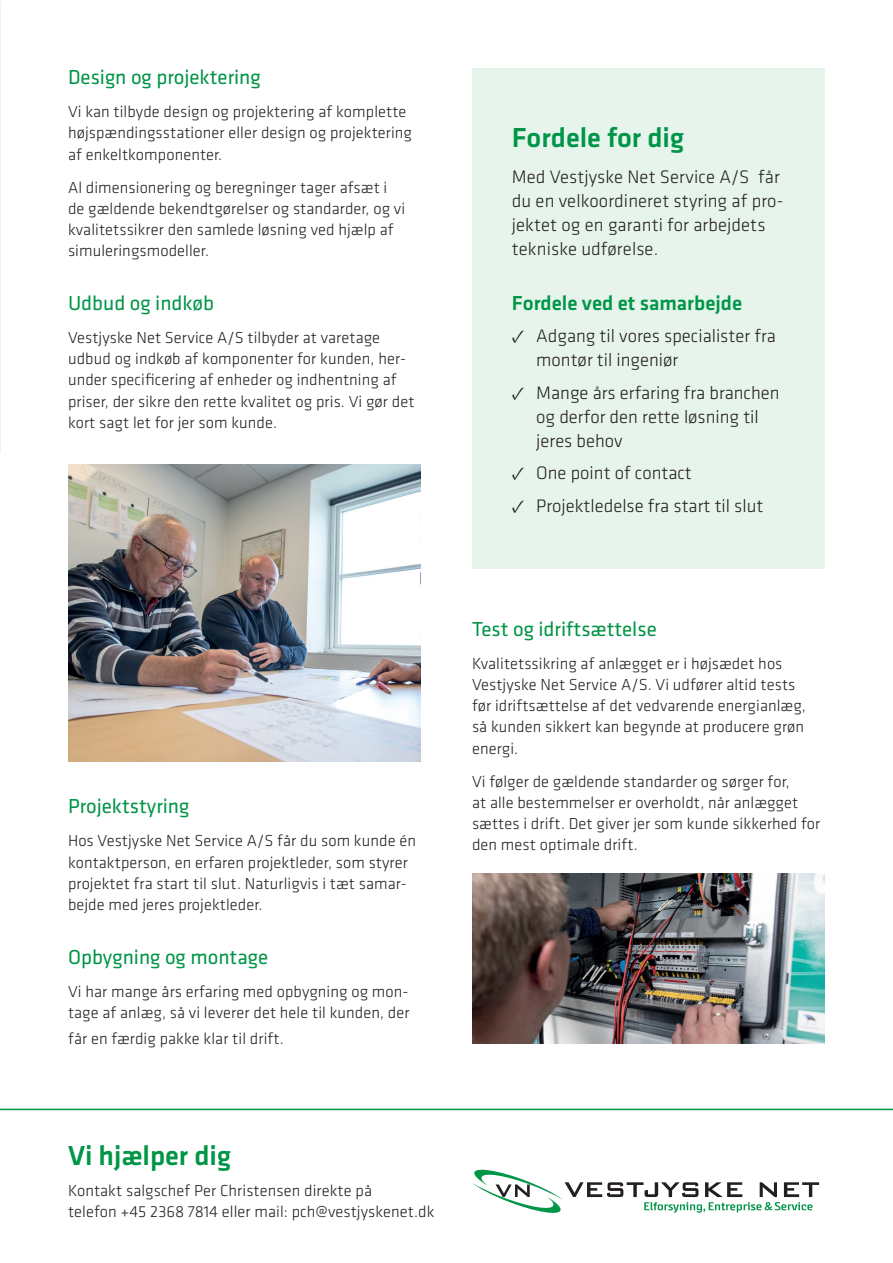
<style>
.page{position:relative;width:893px;height:1263px;background:#fff}
.page>*{position:absolute;margin:0;border:0;box-sizing:border-box;transform-origin:0 0}
.t1{font:500 28.5px "Klavika";color:#009547}
.t2{font:21px "Klavika";color:#009547}
.t3{font:500 21px "Klavika";color:#009547}
.t4{font:300 18.75px/24px "Klavika";color:#231f20}
.t5{font:300 16.5px/21.1px "Klavika";letter-spacing:.005em;color:#231f20}
.s1{font-family:"Minion Pro";font-weight:400}
</style>
<div class="page">
<div style="left:472px;top:68px;width:353px;height:501px;background:#e6f4ec"></div>
<hr style="left:0;top:1109px;width:893px;height:1px;background:#009547">
<img style="left:472px;top:874px;width:353px;height:170px">
<img style="left:68px;top:464px;width:353px;height:298px">
<img style="left:0;top:0;width:1px;height:453px">
<svg style="left:472px;top:1170px;width:347px;height:43px"></svg>
<p class="t2" style="left:68px;top:64px;width:194px">Design og projektering</p>
<p class="t5" style="left:68px;top:101px;width:346px">Vi kan tilbyde design og projektering af komplette højspændingsstationer eller design og projektering af enkeltkomponenter.</p>
<p class="t5" style="left:68px;top:176px;width:339px">Al dimensionering og beregninger tager afsæt i de gældende bekendtgørelser og standarder, og vi kvalitetssikrer den samlede løsning ved hjælp af simuleringsmodeller.</p>
<p class="t2" style="left:68px;top:289px;width:148px">Udbud og indkøb</p>
<p class="t5" style="left:68px;top:327px;width:348px">Vestjyske Net Service A/S tilbyder at varetage udbud og indkøb af komponenter for kunden, her&shy;under specificering af enheder og indhentning af priser, der sikre den rette kvalitet og pris. Vi gør det kort sagt let for jer som kunde.</p>
<h1 class="t1" style="left:512px;top:119px;width:174px">Fordele for dig</h1>
<p class="t4" style="left:512px;top:165px;width:273px">Med Vestjyske Net Service A/S får du en velkoordineret styring af pro&shy;jektet og en garanti for arbejdets tekniske udførelse.</p>
<p class="t3" style="left:512px;top:288px;width:232px">Fordele ved et samarbejde</p>
<p class="t4" style="left:536px;top:324px;width:241px;text-indent:-24px"><span class="s1">✓</span> Adgang til vores specialister fra montør til ingeniør</p>
<p class="t4" style="left:536px;top:380px;width:245px;text-indent:-24px"><span class="s1">✓</span> Mange års erfaring fra branchen og derfor den rette løsning til jeres behov</p>
<p class="t4" style="left:512px;top:461px;width:182px"><span class="s1">✓</span> One point of contact</p>
<p class="t4" style="left:512px;top:493px;width:253px"><span class="s1">✓</span> Projektledelse fra start til slut</p>
<p class="t2" style="left:68px;top:793px;width:123px">Projektstyring</p>
<p class="t5" style="left:68px;top:830px;width:349px">Hos Vestjyske Net Service A/S får du som kunde én kontaktperson, en erfaren projektleder, som styrer projektet fra start til slut. Naturligvis i tæt samar&shy;bejde med jeres projektleder.</p>
<p class="t2" style="left:68px;top:943px;width:202px">Opbygning og montage</p>
<p class="t5" style="left:68px;top:981px;width:343px">Vi har mange års erfaring med opbygning og mon&shy;tage af anlæg, så vi leverer det hele til kunden, der</p>
<p class="t5" style="left:68px;top:1027px;width:217px">får en færdig pakke klar til drift.</p>
<p class="t2" style="left:472px;top:615px;width:186px">Test og idriftsættelse</p>
<p class="t5" style="left:472px;top:653px;width:335px">Kvalitetssikring af anlægget er i højsædet hos Vestjyske Net Service A/S. Vi udfører altid tests før idriftsættelse af det vedvarende energianlæg, så kunden sikkert kan begynde at producere grøn energi.</p>
<p class="t5" style="left:472px;top:770px;width:350px">Vi følger de gældende standarder og sørger for,<br>at alle bestemmelser er overholdt, når anlægget sættes i drift. Det giver jer som kunde sikkerhed for den mest optimale drift.</p>
<h1 class="t1" style="left:68px;top:1136px;width:164px">Vi hjælper dig</h1>
<p class="t5" style="left:68px;top:1179px;width:368px;line-height:21.8px">Kontakt salgschef Per Christensen direkte på<br>telefon +45 2368 7814 eller mail: pch@vestjyskenet.dk</p>
</div>
